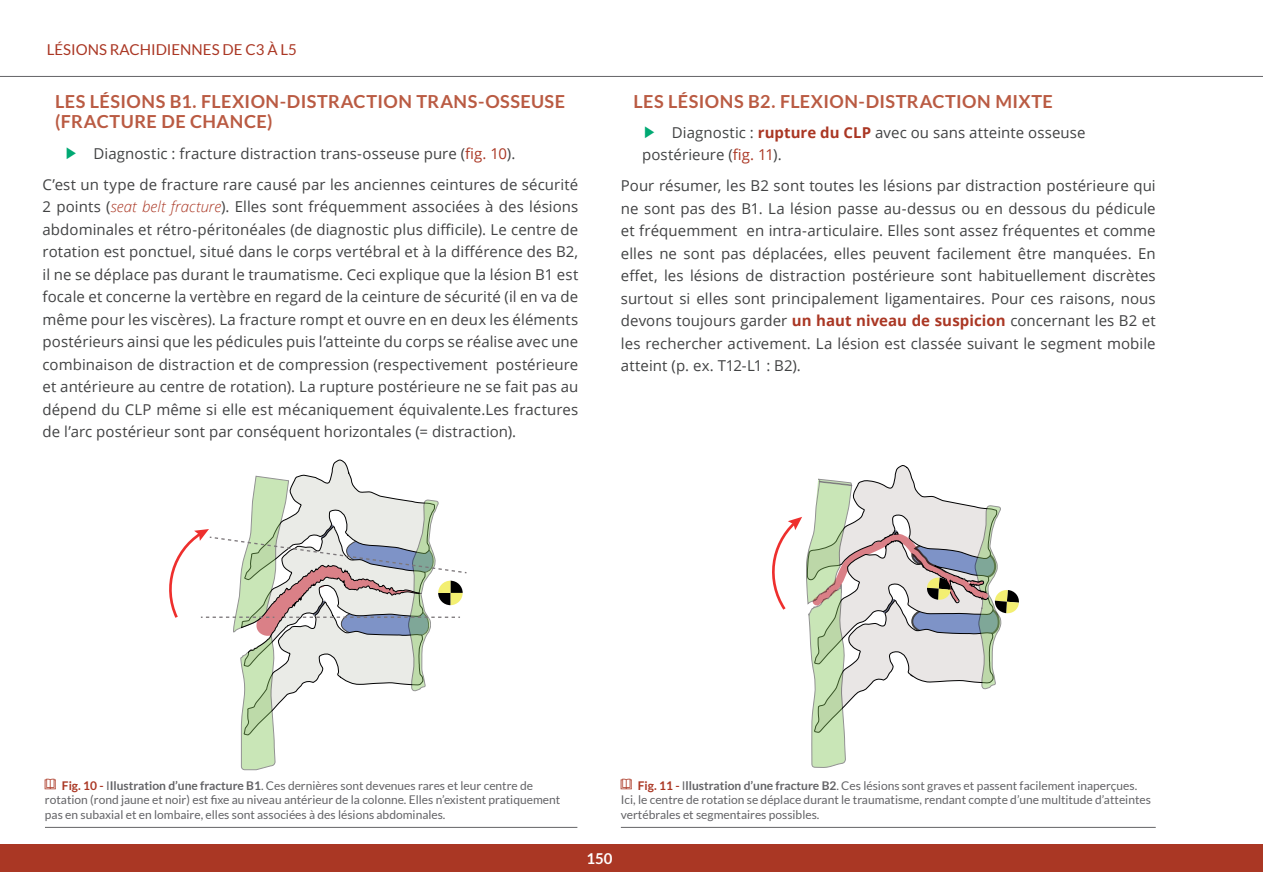
<style>
.page{position:relative;width:1263px;height:893px;background:#fff}
.page>*{position:absolute;margin:0;border:0;box-sizing:border-box;transform-origin:0 0}
.Titre_2{font:700 18px/19.5px "Lato";letter-spacing:.025em;color:#ba5b43}
.CORPS_DE_TEXTE{font:15px/22.5px "Open Sans";letter-spacing:.005em;color:#414243;text-align:justify}
.t1{font:15px "Lato";color:#aa3724}
.t2{font:700 15px "Lato";color:#fff}
.t3{font:12px/14.4px "Lato";color:#636366}
.s1{font-family:"Adobe Myungjo Std";font-weight:500;color:#00a973}
.s2{color:#aa3724}
.s3{font-weight:300;font-style:italic;color:#aa3724}
.s4{font-weight:700;color:#aa3724}
.s5{font-family:"Holo Lens MDL2 Assets";color:#aa3724}
.s6{font-weight:700}
</style>
<div class="page">
<hr style="left:45px;top:827px;width:532px;height:1px;background:#636366">
<hr style="left:621px;top:827px;width:535px;height:1px;background:#636366">
<svg style="left:169px;top:460px;width:297px;height:310px"></svg>
<svg style="left:1007px;top:590px;width:12px;height:13px"></svg>
<svg style="left:1006px;top:602px;width:13px;height:11px"></svg>
<svg style="left:772px;top:465px;width:236px;height:303px"></svg>
<div style="left:0;top:844px;width:1263px;height:28px;background:#aa3724"></div>
<hr style="left:0;top:76px;width:1263px;height:1px;background:#636366">
<p class="t1" style="left:47px;top:41px;width:252px">Lésions rachidiennes de c3 à l5</p>
<p class="Titre_2" style="left:55px;top:91px;width:511px">LES LÉSIONS B1. FLEXION-DISTRACTION TRANS-OSSEUSE (FRACTURE DE CHANCE)</p>
<p class="CORPS_DE_TEXTE" style="left:64px;top:141px;width:453px"><span class="s1">▶</span> Diagnostic : fracture distraction trans-osseuse pure (<span class="s2">fig. 10</span>).</p>
<p class="CORPS_DE_TEXTE" style="left:43px;top:172px;width:537px">C’est un type de fracture rare causé par les anciennes ceintures de sécurité 2 points (<span class="s3">seat belt fracture</span>). Elles sont fréquemment associées à des lésions abdominales et rétro-péritonéales (de diagnostic plus difficile). Le centre de rotation est ponctuel, situé dans le corps vertébral et à la différence des B2, il ne se déplace pas durant le traumatisme. Ceci explique que la lésion B1 est focale et concerne la vertèbre en regard de la ceinture de sécurité (il en va de même pour les viscères). La fracture rompt et ouvre en en deux les éléments postérieurs ainsi que les pédicules puis l’atteinte du corps se réalise avec une combinaison de distraction et de compression (respectivement postérieure et antérieure au centre de rotation). La rupture postérieure ne se fait pas au dépend du CLP même si elle est mécaniquement équivalente.Les fractures de l’arc postérieur sont par conséquent horizontales (= distraction).</p>
<p class="Titre_2" style="left:634px;top:91px;width:421px">LES LÉSIONS B2. FLEXION-DISTRACTION MIXTE</p>
<p class="CORPS_DE_TEXTE" style="left:642px;top:120px;width:445px"><span class="s1">▶</span> Diagnostic : <span class="s4">rupture du CLP</span> avec ou sans atteinte osseuse postérieure (<span class="s2">fig. 11</span>).</p>
<p class="CORPS_DE_TEXTE" style="left:621px;top:174px;width:536px">Pour résumer, les B2 sont toutes les lésions par distraction postérieure qui ne sont pas des B1. La lésion passe au-dessus ou en dessous du pédicule et fréquemment en intra-articulaire. Elles sont assez fréquentes et comme elles ne sont pas déplacées, elles peuvent facilement être manquées. En effet, les lésions de distraction postérieure sont habituellement discrètes surtout si elles sont principalement ligamentaires. Pour ces raisons, nous devons toujours garder <span class="s4">un haut niveau de suspicion</span> concernant les B2 et les rechercher activement. La lésion est classée suivant le segment mobile atteint (p. ex. T12-L1 : B2).</p>
<p class="t3" style="left:45px;top:778px;width:517px"><span class="s5">/</span> <span class="s4">Fig. 10 -</span> I <span class="s6">Ilustration d’une fracture B1</span>. Ces dernières sont devenues rares et leur centre de rotation (rond jaune et noir) est fixe au niveau antérieur de la colonne. Elles n’existent pratiquement pas en subaxial et en lombaire, elles sont associées à des lésions abdominales.</p>
<p class="t3" style="left:621px;top:778px;width:532px"><span class="s5">/</span> <span class="s4">Fig. 11 -</span> I <span class="s6">llustration d’une fracture B2</span>. Ces lésions sont graves et passent facilement inaperçues.<br>I ci, le centre de rotation se déplace durant le traumatisme, rendant compte d’une multitude d’atteintes vertébrales et segmentaires possibles.</p>
<p class="t2" style="left:586px;top:850px;width:28px">150</p>
</div>
